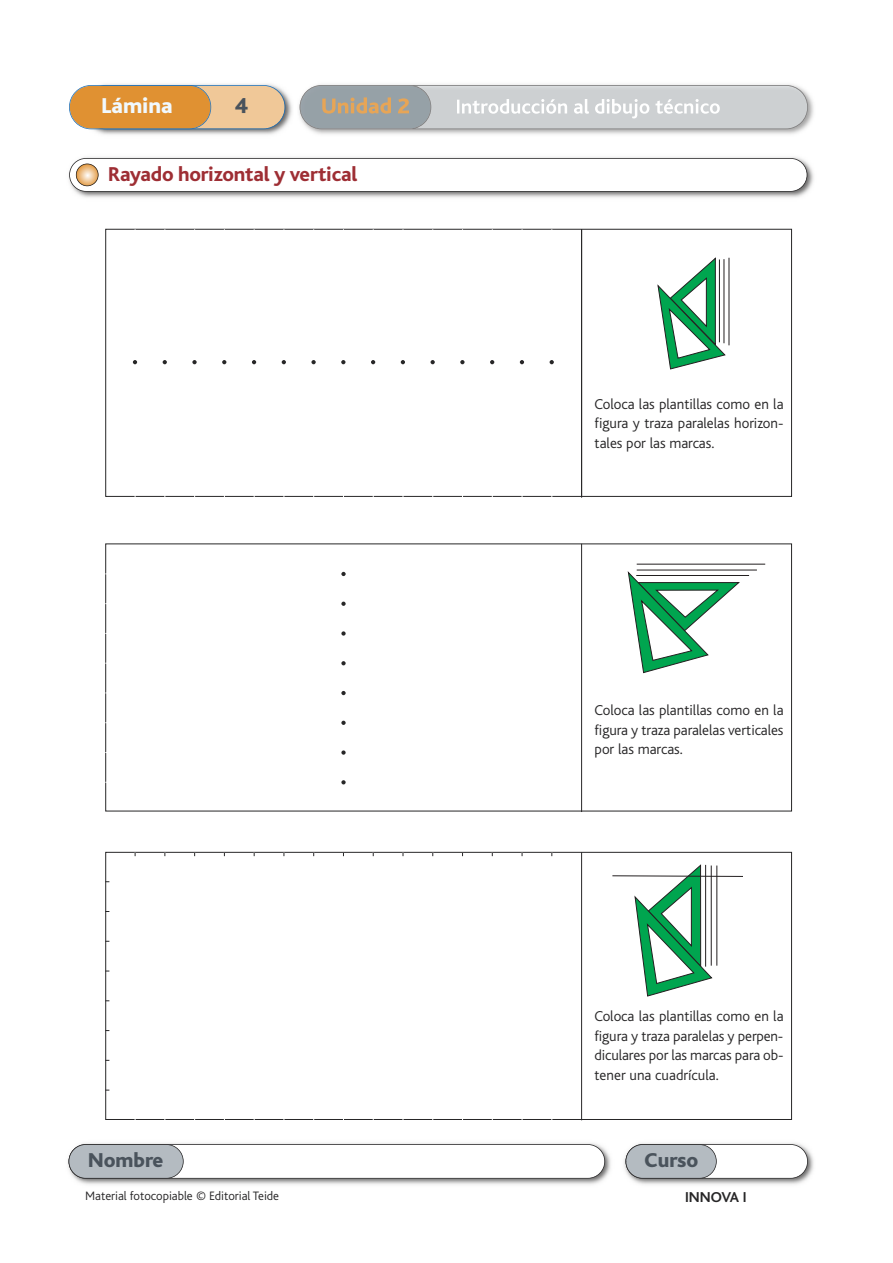
<style>
.page{position:relative;width:893px;height:1263px;background:#fff}
.page>*{position:absolute;margin:0;border:0;box-sizing:border-box;transform-origin:0 0}
.t1{font:800 22.5px "Bliss";color:#f1f9fe}
.t2{font:800 22.5px "Bliss";color:#4a535c}
.t3{font:800 21px "Bliss";letter-spacing:-.01em;color:#9e2e34}
.t4{font:800 21px "Bliss";color:#4a535c}
.t5{font:300 15px/19.5px "Bliss";color:#272627;text-align:justify}
.t6{font:700 15px "Bliss";color:#272627}
.t7{font:300 12.75px "Bliss";color:#272627}
</style>
<div class="page">
<div style="left:105px;top:229px;width:687px;height:268px;border:1px solid #272627"></div>
<hr style="left:581px;top:544px;width:1px;height:268px;background:#272627">
<img style="left:79px;top:84px;width:735px;height:51px">
<div style="left:85px;top:86px;width:200px;height:43px;background:#f0c898;border-radius:21px"></div>
<div style="left:84px;top:85px;width:201px;height:44px;border:2px solid #1f71b9;border-radius:22px"></div>
<div style="left:70px;top:86px;width:140px;height:43px;background:#e09132;border-radius:21px"></div>
<div style="left:69px;top:85px;width:142px;height:44px;border:2px solid #1f71b9;border-radius:22px"></div>
<img style="left:431px;top:85px;width:377px;height:44px">
<svg style="left:457px;top:99px;width:153px;height:15px"></svg>
<img style="left:300px;top:85px;width:131px;height:44px">
<img style="left:409px;top:86px;width:22px;height:43px">
<svg style="left:322px;top:97px;width:87px;height:17px"></svg>
<img style="left:68px;top:1143px;width:543px;height:42px">
<div style="left:69px;top:1144px;width:536px;height:34px;background:#fff;border-radius:17px"></div>
<div style="left:69px;top:1144px;width:536px;height:35px;border:2px solid #272627;border-radius:17px"></div>
<img style="left:624px;top:1143px;width:190px;height:42px">
<div style="left:626px;top:1144px;width:181px;height:34px;background:#fff;border-radius:17px"></div>
<div style="left:625px;top:1144px;width:183px;height:35px;border:2px solid #272627;border-radius:17px"></div>
<div style="left:626px;top:1144px;width:90px;height:34px;background:#b4bbc1;border-radius:17px"></div>
<div style="left:625px;top:1144px;width:92px;height:35px;border:2px solid #272627;border-radius:17px"></div>
<div style="left:69px;top:1144px;width:114px;height:34px;background:#b4bbc1;border-radius:17px"></div>
<div style="left:69px;top:1144px;width:115px;height:35px;border:2px solid #272627;border-radius:17px"></div>
<img style="left:69px;top:157px;width:745px;height:41px">
<div style="left:70px;top:158px;width:737px;height:33px;background:#fff;border-radius:16px"></div>
<div style="left:69px;top:158px;width:738px;height:34px;border:2px solid #272627;border-radius:17px"></div>
<svg style="left:76px;top:164px;width:22px;height:22px"></svg>
<div style="left:76px;top:164px;width:23px;height:22px;border:2px solid #272627;border-radius:50%"></div>
<svg style="left:657px;top:257px;width:73px;height:113px"></svg>
<svg style="left:627px;top:563px;width:139px;height:111px"></svg>
<svg style="left:612px;top:864px;width:131px;height:133px"></svg>
<div style="left:105px;top:852px;width:687px;height:268px;border:1px solid #272627"></div>
<hr style="left:135px;top:852px;width:1px;height:268px;background:#fff">
<hr style="left:164px;top:852px;width:1px;height:268px;background:#fff">
<hr style="left:194px;top:852px;width:1px;height:268px;background:#fff">
<hr style="left:224px;top:852px;width:1px;height:268px;background:#fff">
<hr style="left:254px;top:852px;width:1px;height:268px;background:#fff">
<hr style="left:284px;top:852px;width:1px;height:268px;background:#fff">
<hr style="left:313px;top:852px;width:1px;height:268px;background:#fff">
<hr style="left:343px;top:852px;width:1px;height:268px;background:#fff">
<hr style="left:373px;top:852px;width:1px;height:268px;background:#fff">
<hr style="left:403px;top:852px;width:1px;height:268px;background:#fff">
<hr style="left:432px;top:852px;width:1px;height:268px;background:#fff">
<hr style="left:462px;top:852px;width:1px;height:268px;background:#fff">
<hr style="left:492px;top:852px;width:1px;height:268px;background:#fff">
<hr style="left:522px;top:852px;width:1px;height:268px;background:#fff">
<hr style="left:551px;top:852px;width:1px;height:268px;background:#fff">
<hr style="left:581px;top:852px;width:1px;height:268px;background:#272627">
<hr style="left:135px;top:229px;width:1px;height:268px;background:#fff">
<hr style="left:164px;top:229px;width:1px;height:268px;background:#fff">
<hr style="left:194px;top:229px;width:1px;height:268px;background:#fff">
<hr style="left:224px;top:229px;width:1px;height:268px;background:#fff">
<hr style="left:254px;top:229px;width:1px;height:268px;background:#fff">
<hr style="left:284px;top:229px;width:1px;height:268px;background:#fff">
<hr style="left:313px;top:229px;width:1px;height:268px;background:#fff">
<hr style="left:343px;top:229px;width:1px;height:268px;background:#fff">
<hr style="left:373px;top:229px;width:1px;height:268px;background:#fff">
<hr style="left:403px;top:229px;width:1px;height:268px;background:#fff">
<hr style="left:432px;top:229px;width:1px;height:268px;background:#fff">
<hr style="left:462px;top:229px;width:1px;height:268px;background:#fff">
<hr style="left:492px;top:229px;width:1px;height:268px;background:#fff">
<hr style="left:522px;top:229px;width:1px;height:268px;background:#fff">
<hr style="left:551px;top:229px;width:1px;height:268px;background:#fff">
<hr style="left:581px;top:229px;width:1px;height:268px;background:#272627">
<svg style="left:133px;top:360px;width:4px;height:4px"></svg>
<svg style="left:163px;top:360px;width:4px;height:4px"></svg>
<svg style="left:192px;top:360px;width:5px;height:4px"></svg>
<svg style="left:222px;top:360px;width:4px;height:4px"></svg>
<svg style="left:252px;top:360px;width:4px;height:4px"></svg>
<svg style="left:282px;top:360px;width:4px;height:4px"></svg>
<svg style="left:311px;top:360px;width:5px;height:4px"></svg>
<svg style="left:341px;top:360px;width:4px;height:4px"></svg>
<svg style="left:371px;top:360px;width:4px;height:4px"></svg>
<svg style="left:401px;top:360px;width:4px;height:4px"></svg>
<svg style="left:430px;top:360px;width:5px;height:4px"></svg>
<svg style="left:460px;top:360px;width:5px;height:4px"></svg>
<svg style="left:490px;top:360px;width:4px;height:4px"></svg>
<svg style="left:520px;top:360px;width:4px;height:4px"></svg>
<svg style="left:550px;top:360px;width:4px;height:4px"></svg>
<svg style="left:341px;top:572px;width:5px;height:4px"></svg>
<svg style="left:341px;top:602px;width:5px;height:4px"></svg>
<svg style="left:341px;top:631px;width:5px;height:5px"></svg>
<svg style="left:341px;top:661px;width:5px;height:4px"></svg>
<svg style="left:341px;top:691px;width:5px;height:4px"></svg>
<svg style="left:341px;top:721px;width:5px;height:4px"></svg>
<svg style="left:341px;top:750px;width:5px;height:5px"></svg>
<svg style="left:341px;top:780px;width:5px;height:4px"></svg>
<h1 class="t1" style="left:102px;top:98px;width:73px">Lámina</h1>
<h1 class="t2" style="left:235px;top:98px;width:14px">4</h1>
<h2 class="t3" style="left:108px;top:167px;width:251px">Rayado horizontal y vertical</h2>
<p class="t5" style="left:595px;top:396px;width:190px">Coloca las plantillas como en la figura y traza paralelas horizon&shy;tales por las marcas.</p>
<p class="t5" style="left:595px;top:702px;width:190px">Coloca las plantillas como en la figura y traza paralelas verticales por las marcas.</p>
<p class="t5" style="left:594px;top:1008px;width:191px">Coloca las plantillas como en la figura y traza paralelas y perpen&shy;diculares por las marcas para ob&shy;tener una cuadrícula.</p>
<h2 class="t4" style="left:88px;top:1153px;width:77px">Nombre</h2>
<h2 class="t4" style="left:644px;top:1153px;width:55px">Curso</h2>
<p class="t7" style="left:85px;top:1191px;width:196px">Material fotocopiable © Editorial Teide</p>
<p class="t6" style="left:685px;top:1192px;width:63px">INNOVA I</p>
</div>
